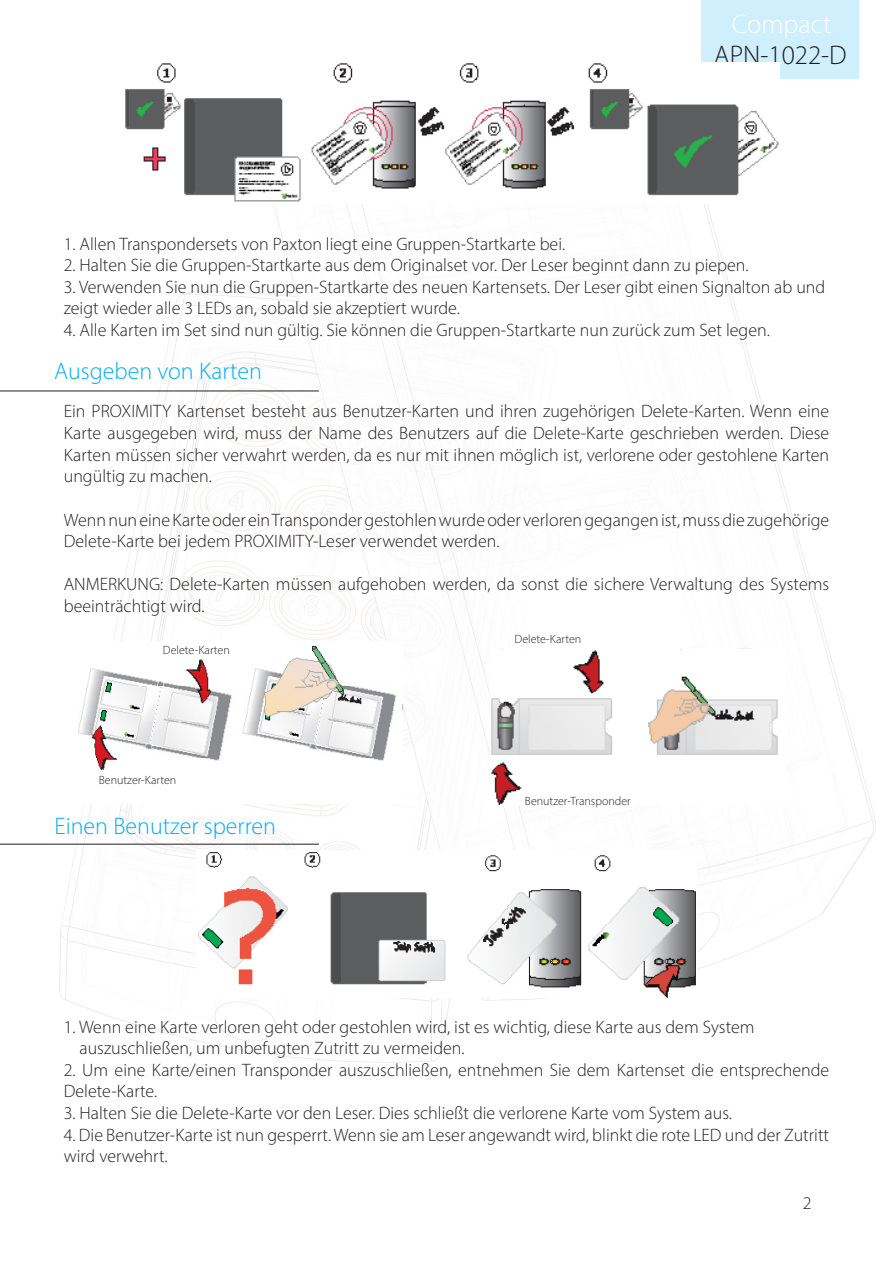
<style>
.page{position:relative;width:893px;height:1263px;background:#fff}
.page>*{position:absolute;margin:0;border:0;box-sizing:border-box;transform-origin:0 0}
.t1{font:300 27px "Myriad Pro";color:#231f20}
.t2{font:300 27px "Myriad Pro";color:#fff}
.Section_title{font:300 24px "Myriad Pro";color:#00aeef}
.Text{font:300 18px/21.6px "Myriad Pro";color:#231f20}
.Text_-_last_line_red{font:300 18px/21.6px "Myriad Pro";color:#231f20}
.Text_-_center_8_pt{font:300 12px "Myriad Pro";color:#231f20}
.Text_8_pt{font:300 12px "Myriad Pro";color:#231f20}
</style>
<div class="page">
<img style="left:0;top:0;width:876px;height:1063px">
<img style="left:76px;top:642px;width:326px;height:161px">
<img style="left:490px;top:649px;width:295px;height:156px">
<img style="left:196px;top:850px;width:501px;height:147px">
<hr style="left:0;top:391px;width:319px;height:1px;background:#231f20">
<hr style="left:0;top:844px;width:319px;height:1px;background:#231f20">
<img style="left:114px;top:63px;width:665px;height:141px">
<h1 class="t2" style="left:732px;top:8px;width:101px">Compact</h1>
<h1 class="t1" style="left:714px;top:39px;width:134px">APN-1022-D</h1>
<p class="Text" style="left:64px;top:233px;width:503px">1. Allen Transpondersets von Paxton liegt eine Gruppen-Startkarte bei.</p>
<p class="Text" style="left:64px;top:254px;width:686px">2. Halten Sie die Gruppen-Startkarte aus dem Originalset vor. Der Leser beginnt dann zu piepen.</p>
<p class="Text" style="left:64px;top:276px;width:763px">3. Verwenden Sie nun die Gruppen-Startkarte des neuen Kartensets. Der Leser gibt einen Signalton ab und zeigt wieder alle 3 LEDs an, sobald sie akzeptiert wurde.</p>
<p class="Text" style="left:64px;top:319px;width:708px">4. Alle Karten im Set sind nun gültig. Sie können die Gruppen-Startkarte nun zurück zum Set legen.</p>
<p class="Section_title" style="left:54px;top:357px;width:209px">Ausgeben von Karten</p>
<p class="Text_-_last_line_red" style="left:64px;top:400px;width:767px;text-align:justify">Ein PROXIMITY Kartenset besteht aus Benutzer-Karten und ihren zugehörigen Delete-Karten. Wenn eine Karte ausgegeben wird, muss der Name des Benutzers auf die Delete-Karte geschrieben werden. Diese Karten müssen sicher verwahrt werden, da es nur mit ihnen möglich ist, verlorene oder gestohlene Karten ungültig zu machen.</p>
<p class="Text_-_last_line_red" style="left:64px;top:508px;width:767px">Wenn nun eine Karte oder ein Transponder gestohlen wurde oder verloren gegangen ist, muss die zugehörige<br>Delete-Karte bei jedem PROXIMITY-Leser verwendet werden.</p>
<p class="Text_-_last_line_red" style="left:64px;top:573px;width:767px">ANMERKUNG: Delete-Karten müssen aufgehoben werden, da sonst die sichere Verwaltung des Systems beeinträchtigt wird.</p>
<p class="Text_-_center_8_pt" style="left:163px;top:643px;width:68px">Delete-Karten</p>
<p class="Text_-_center_8_pt" style="left:514px;top:631px;width:68px">Delete-Karten</p>
<p class="Text_-_center_8_pt" style="left:99px;top:773px;width:79px">Benutzer-Karten</p>
<p class="Section_title" style="left:55px;top:811px;width:223px">Einen Benutzer sperren</p>
<p class="Text_8_pt" style="left:525px;top:794px;width:107px">Benutzer-Transponder</p>
<p class="Text" style="left:64px;top:1015px;width:692px">1. Wenn eine Karte verloren geht oder gestohlen wird, ist es wichtig, diese Karte aus dem System</p>
<p class="Text" style="left:80px;top:1037px;width:387px">auszuschließen, um unbefugten Zutritt zu vermeiden.</p>
<p class="Text" style="left:64px;top:1059px;width:767px">2. Um eine Karte/einen Transponder auszuschließen, entnehmen Sie dem Kartenset die entsprechende<br>Delete-Karte.</p>
<p class="Text" style="left:64px;top:1102px;width:670px">3. Halten Sie die Delete-Karte vor den Leser. Dies schließt die verlorene Karte vom System aus.</p>
<p class="Text" style="left:64px;top:1123px;width:767px">4. Die Benutzer-Karte ist nun gesperrt. Wenn sie am Leser angewandt wird, blinkt die rote LED und der Zutritt wird verwehrt.</p>
<p class="Text_-_last_line_red" style="left:803px;top:1192px;width:10px">2</p>
</div>
